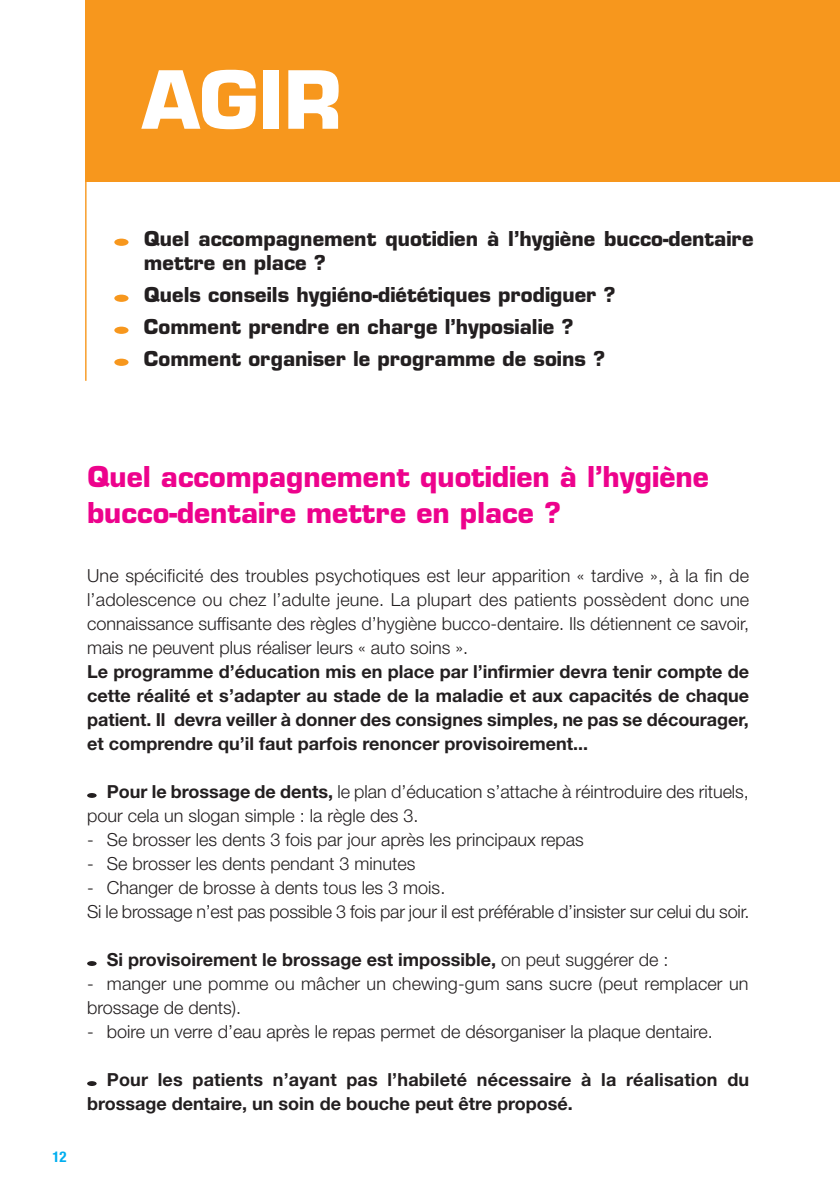
<style>
.page{position:relative;width:840px;height:1191px;background:#fff}
.page>*{position:absolute;margin:0;border:0;box-sizing:border-box;transform-origin:0 0}
.t1{font:700 78px "Eurostile";color:#fff}
.t2{font:700 28px/36px "Eurostile";color:#ed028c}
.t3{font:700 20px/32px "Eurostile";color:#231f20}
.t4{font:300 18px/24px "Helvetica Neue";color:#231f20}
.t5{font:700 18px/24px "Helvetica Neue";color:#231f20;text-align:justify}
.t6{font:700 condensed 14.8px "Helvetica Neue LT";color:#00aeef}
.s1{font-weight:700}
.s2{font-weight:300}
</style>
<div class="page">
<div style="left:85px;top:0;width:754px;height:182px;background:#f7971d"></div>
<hr style="left:85px;top:0;width:1px;height:381px;background:#f7971d">
<div style="left:87px;top:793px;width:10px;height:5px;background:#231f20;border-radius:50%"></div>
<div style="left:87px;top:961px;width:10px;height:5px;background:#231f20;border-radius:50%"></div>
<div style="left:87px;top:1081px;width:10px;height:5px;background:#231f20;border-radius:50%"></div>
<div style="left:114px;top:239px;width:14px;height:7px;background:#f7971d;border-radius:50%"></div>
<div style="left:114px;top:295px;width:14px;height:7px;background:#f7971d;border-radius:50%"></div>
<div style="left:114px;top:327px;width:14px;height:7px;background:#f7971d;border-radius:50%"></div>
<div style="left:114px;top:359px;width:14px;height:7px;background:#f7971d;border-radius:50%"></div>
<h1 class="t1" style="left:142px;top:70px;width:201px">AGIR</h1>
<p class="t3" style="left:144px;top:229px;width:610px;line-height:24px">Quel accompagnement quotidien à l’hygiène bucco-dentaire mettre en place ?</p>
<p class="t3" style="left:144px;top:281px;width:473px">Quels conseils hygiéno-diététiques prodiguer ?<br>Comment prendre en charge l’hyposialie ?<br>Comment organiser le programme de soins ?</p>
<p class="t6" style="left:52px;top:1151px;width:16px">12</p>
<h2 class="t2" style="left:87px;top:461px;width:623px">Quel accompagnement quotidien à l’hygiène bucco-dentaire mettre en place ?</h2>
<p class="t4" style="left:87px;top:562px;width:663px;text-align:justify">Une spécificité des troubles psychotiques est leur apparition « tardive », à la fin de l’adolescence ou chez l’adulte jeune. La plupart des patients possèdent donc une connaissance suffisante des règles d’hygiène bucco-dentaire. Ils détiennent ce savoir, mais ne peuvent plus réaliser leurs « auto soins ».</p>
<p class="t5" style="left:87px;top:658px;width:663px">Le programme d’éducation mis en place par l’infirmier devra tenir compte de cette réalité et s’adapter au stade de la maladie et aux capacités de chaque patient. Il devra veiller à donner des consignes simples, ne pas se décourager, et comprendre qu’il faut parfois renoncer provisoirement...</p>
<p class="t4" style="left:87px;top:778px;width:663px;text-indent:20px"><span class="s1">Pour le brossage de dents,</span> le plan d’éducation s’attache à réintroduire des rituels, pour cela un slogan simple : la règle des 3.</p>
<p class="t4" style="left:87px;top:826px;width:498px">- Se brosser les dents 3 fois par jour après les principaux repas</p>
<p class="t4" style="left:87px;top:850px;width:330px">- Se brosser les dents pendant 3 minutes</p>
<p class="t4" style="left:87px;top:874px;width:663px">- Changer de brosse à dents tous les 3 mois.<br>Si le brossage n’est pas possible 3 fois par jour il est préférable d’insister sur celui du soir.</p>
<p class="t5" style="left:107px;top:946px;width:562px">Si provisoirement le brossage est impossible, <span class="s2">on peut suggérer de :</span></p>
<p class="t4" style="left:87px;top:970px;width:662px">- manger une pomme ou mâcher un chewing-gum sans sucre (peut remplacer un brossage de dents).</p>
<p class="t4" style="left:87px;top:1018px;width:626px">- boire un verre d’eau après le repas permet de désorganiser la plaque dentaire.</p>
<p class="t5" style="left:87px;top:1066px;width:663px;text-indent:20px">Pour les patients n’ayant pas l’habileté nécessaire à la réalisation du brossage dentaire, un soin de bouche peut être proposé.</p>
</div>
